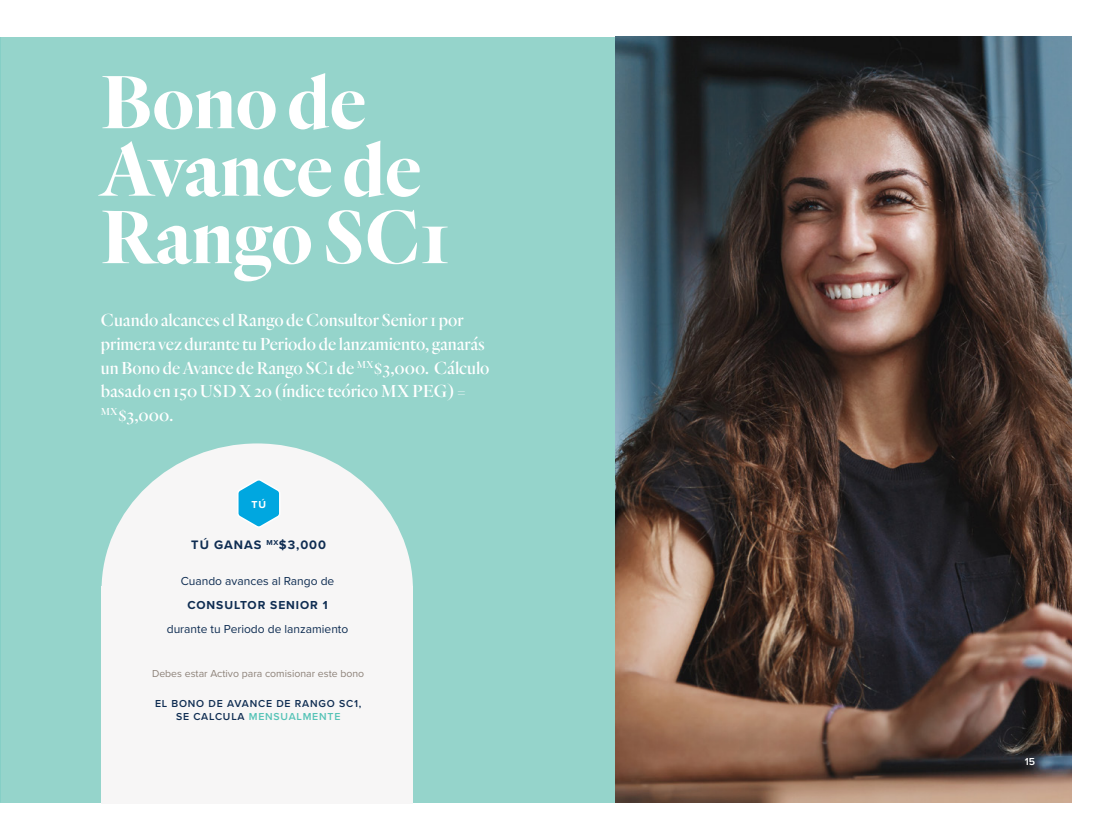
<style>
.page{position:relative;width:1107px;height:837px;background:#fff}
.page>*{position:absolute;margin:0;border:0;box-sizing:border-box;transform-origin:0 0}
.t1{font:700 78px/67.5px "Quarto";color:#fff}
.t2{font:500 18px/23.7px "Quarto";color:#fff}
.t3{font:700 12.75px "Proxima Nova";letter-spacing:.075em;color:#0f2d52}
.t4{font:12px "Proxima Nova";color:#0f2d52}
.t5{font:700 12px "Proxima Nova";letter-spacing:.075em;color:#0f2d52}
.t6{font:600 10.5px/13.5px "Proxima Nova";letter-spacing:.075em;color:#0f2d52;text-align:center}
.t7{font:10.5px "Proxima Nova";color:#8d8279}
.t8{font:700 10.5px "Proxima Nova";color:#fff}
.t9{font:600 10.5px "Proxima Nova";color:#fff}
.s1{color:#56c3b7}
</style>
<div class="page">
<div style="left:0;top:37px;width:1071px;height:766px;background:#95d4cb"></div>
<div style="left:102px;top:586px;width:311px;height:218px;background:#f7f6f6"></div>
<div style="left:102px;top:443px;width:311px;height:294px;background:#f7f6f6;border-radius:50%"></div>
<svg style="left:238px;top:480px;width:41px;height:47px"></svg>
<img style="left:616px;top:37px;width:455px;height:765px">
<h1 class="t1" style="left:101px;top:68px;width:350px">Bono de<br>Avance de<br>Rango SC1</h1>
<p class="t2" style="left:101px;top:308px;width:390px">Cuando alcances el Rango de Consultor Senior 1 por primera vez durante tu Periodo de lanzamiento, ganarás un Bono de Avance de Rango SC1 de <sup>MX</sup>$3,000. Cálculo basado en 150 USD X 20 (índice teórico MX PEG) = <sup>MX</sup>$3,000.</p>
<p class="t8" style="left:252px;top:496px;width:16px">TÚ</p>
<p class="t3" style="left:191px;top:535px;width:136px">TÚ GANAS <sup>MX</sup>$3,000</p>
<p class="t4" style="left:181px;top:572px;width:155px">Cuando avances al Rango de</p>
<p class="t5" style="left:187px;top:596px;width:142px">CONSULTOR SENIOR 1</p>
<p class="t4" style="left:167px;top:620px;width:183px">durante tu Periodo de lanzamiento</p>
<p class="t7" style="left:152px;top:665px;width:214px">Debes estar Activo para comisionar este bono</p>
<p class="t6" style="left:155px;top:696px;width:208px">EL BONO DE AVANCE DE RANGO SC1,<br>SE CALCULA <span class="s1">MENSUALMENTE</span></p>
<p class="t9" style="left:1025px;top:754px;width:12px">15</p>
</div>
